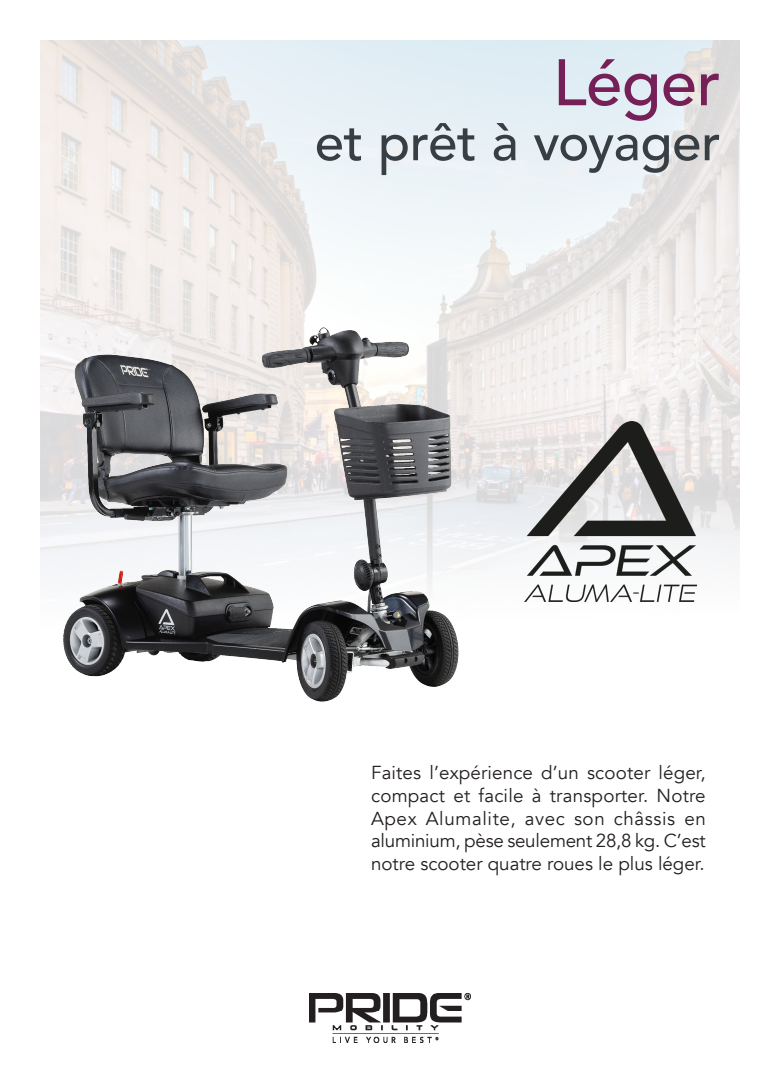
<style>
.page{position:relative;width:780px;height:1088px;background:#fff}
.page>*{position:absolute;margin:0;border:0;box-sizing:border-box;transform-origin:0 0}
.t1{font:500 65px "Avenir";letter-spacing:-.01em;color:#752157}
.t2{font:500 52.5px "Avenir";letter-spacing:-.005em;color:#383f44}
.t3{font:18.75px/22.5px "Avenir";color:#231f20;text-align:justify}
</style>
<div class="page">
<img style="left:40px;top:40px;width:699px;height:562px">
<img style="left:310px;top:993px;width:160px;height:49px">
<img style="left:55px;top:322px;width:415px;height:379px">
<img style="left:524px;top:422px;width:172px;height:179px">
<p class="t1" style="left:553px;top:26px;width:169px">Léger</p>
<p class="t2" style="left:315px;top:97px;width:407px">et prêt à voyager</p>
<p class="t3" style="left:371px;top:762px;width:336px">Faites l’expérience d’un scooter léger, compact et facile à transporter. Notre Apex Alumalite, avec son châssis en aluminium, pèse seulement 28,8 kg. C’est notre scooter quatre roues le plus léger.</p>
</div>
